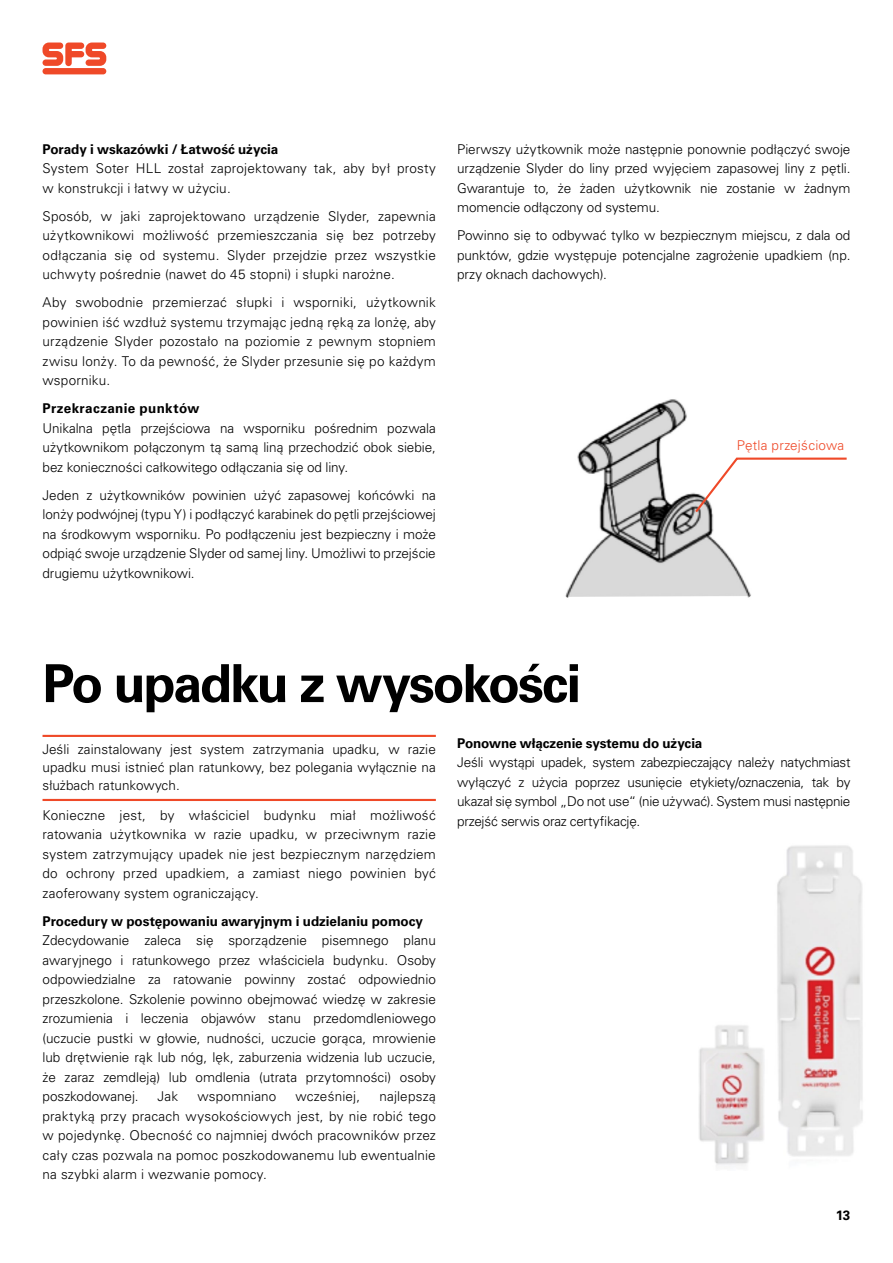
<style>
.page{position:relative;width:893px;height:1263px;background:#fff}
.page>*{position:absolute;margin:0;border:0;box-sizing:border-box;transform-origin:0 0}
.t1{font:700 52.5px "Univers LTCYR 65";letter-spacing:-.045em;color:#000}
.t2{font:300 13.5px/19.5px "Univers LTCYR 45";letter-spacing:.005em;color:#000;text-align:justify}
.t3{font:700 13.5px "Univers LTCYR 65";letter-spacing:-.005em;color:#000}
.t4{font:700 13.5px "Univers LTCYR 65";letter-spacing:.025em;color:#000}
.t5{font:300 13.5px "Univers LTCYR 45";letter-spacing:.015em;color:#ef4928}
</style>
<div class="page">
<svg style="left:43px;top:43px;width:63px;height:23px"></svg>
<div style="left:43px;top:68px;width:63px;height:6px;background:#ef4928;border-radius:3px"></div>
<img style="left:699px;top:1025px;width:65px;height:140px">
<img style="left:777px;top:845px;width:86px;height:312px">
<img style="left:565px;top:399px;width:186px;height:199px">
<svg style="left:693px;top:456px;width:154px;height:59px"></svg>
<hr style="left:43px;top:735px;width:393px;height:2px;background:#ef4928">
<hr style="left:43px;top:799px;width:393px;height:2px;background:#ef4928">
<p class="t3" style="left:43px;top:140px;width:237px">Porady i wskazówki / Łatwość użycia</p>
<p class="t2" style="left:43px;top:158px;width:395px">System Soter HLL został zaprojektowany tak, aby był prosty w konstrukcji i łatwy w użyciu.</p>
<p class="t2" style="left:43px;top:206px;width:395px">Sposób, w jaki zaprojektowano urządzenie Slyder, zapewnia użytkownikowi możliwość przemieszczania się bez potrzeby odłączania się od systemu. Slyder przejdzie przez wszystkie uchwyty pośrednie (nawet do 45 stopni) i słupki narożne.</p>
<p class="t2" style="left:43px;top:292px;width:395px">Aby swobodnie przemierzać słupki i wsporniki, użytkownik powinien iść wzdłuż systemu trzymając jedną ręką za lonżę, aby urządzenie Slyder pozostało na poziomie z pewnym stopniem zwisu lonży. To da pewność, że Slyder przesunie się po każdym wsporniku.</p>
<p class="t4" style="left:43px;top:399px;width:158px">Przekraczanie punktów</p>
<p class="t2" style="left:43px;top:418px;width:395px">Unikalna pętla przejściowa na wsporniku pośrednim pozwala użytkownikom połączonym tą samą liną przechodzić obok siebie, bez konieczności całkowitego odłączania się od liny.</p>
<p class="t2" style="left:43px;top:485px;width:395px">Jeden z użytkowników powinien użyć zapasowej końcówki na lonży podwójnej (typu Y) i podłączyć karabinek do pętli przejściowej na środkowym wsporniku. Po podłączeniu jest bezpieczny i może odpiąć swoje urządzenie Slyder od samej liny. Umożliwi to przejście drugiemu użytkownikowi.</p>
<p class="t2" style="left:457px;top:139px;width:395px">Pierwszy użytkownik może następnie ponownie podłączyć swoje urządzenie Slyder do liny przed wyjęciem zapasowej liny z pętli.<br>Gwarantuje to, że żaden użytkownik nie zostanie w żadnym momencie odłączony od systemu.</p>
<p class="t2" style="left:457px;top:225px;width:395px">Powinno się to odbywać tylko w bezpiecznym miejscu, z dala od punktów, gdzie występuje potencjalne zagrożenie upadkiem (np. przy oknach dachowych).</p>
<p class="t5" style="left:737px;top:436px;width:109px">Pętla przejściowa</p>
<h1 class="t1" style="left:43px;top:647px;width:540px">Po upadku z wysokości</h1>
<p class="t2" style="left:43px;top:740px;width:395px;line-height:18px">Jeśli zainstalowany jest system zatrzymania upadku, w razie upadku musi istnieć plan ratunkowy, bez polegania wyłącznie na służbach ratunkowych.</p>
<p class="t2" style="left:43px;top:805px;width:395px">Konieczne jest, by właściciel budynku miał możliwość ratowania użytkownika w razie upadku, w przeciwnym razie system zatrzymujący upadek nie jest bezpiecznym narzędziem do ochrony przed upadkiem, a zamiast niego powinien być zaoferowany system ograniczający.</p>
<p class="t3" style="left:43px;top:911px;width:382px">Procedury w postępowaniu awaryjnym i udzielaniu pomocy</p>
<p class="t2" style="left:43px;top:930px;width:395px">Zdecydowanie zaleca się sporządzenie pisemnego planu awaryjnego i ratunkowego przez właściciela budynku. Osoby odpowiedzialne za ratowanie powinny zostać odpowiednio przeszkolone. Szkolenie powinno obejmować wiedzę w zakresie zrozumienia i leczenia objawów stanu przedomdleniowego (uczucie pustki w głowie, nudności, uczucie gorąca, mrowienie lub drętwienie rąk lub nóg, lęk, zaburzenia widzenia lub uczucie, że zaraz zemdleją) lub omdlenia (utrata przytomności) osoby poszkodowanej.</p>
<p class="t2" style="left:43px;top:1086px;width:395px;text-indent:337px">najlepszą praktyką przy pracach wysokościowych jest, by nie robić tego w pojedynkę. Obecność co najmniej dwóch pracowników przez cały czas pozwala na pomoc poszkodowanemu lub ewentualnie na szybki alarm i wezwanie pomocy.</p>
<p class="t2" style="left:157px;top:1086px;width:22px">Jak</p>
<p class="t2" style="left:197px;top:1086px;width:81px">wspomniano</p>
<p class="t2" style="left:296px;top:1086px;width:66px">wcześniej,</p>
<p class="t3" style="left:457px;top:733px;width:247px">Ponowne włączenie systemu do użycia</p>
<p class="t2" style="left:457px;top:752px;width:395px">Jeśli wystąpi upadek, system zabezpieczający należy natychmiast wyłączyć z użycia poprzez usunięcie etykiety/oznaczenia, tak by ukazał się symbol „Do not use“ (nie używać). System musi następnie przejść serwis oraz certyfikację.</p>
<p class="t3" style="left:836px;top:1206px;width:16px">13</p>
</div>
